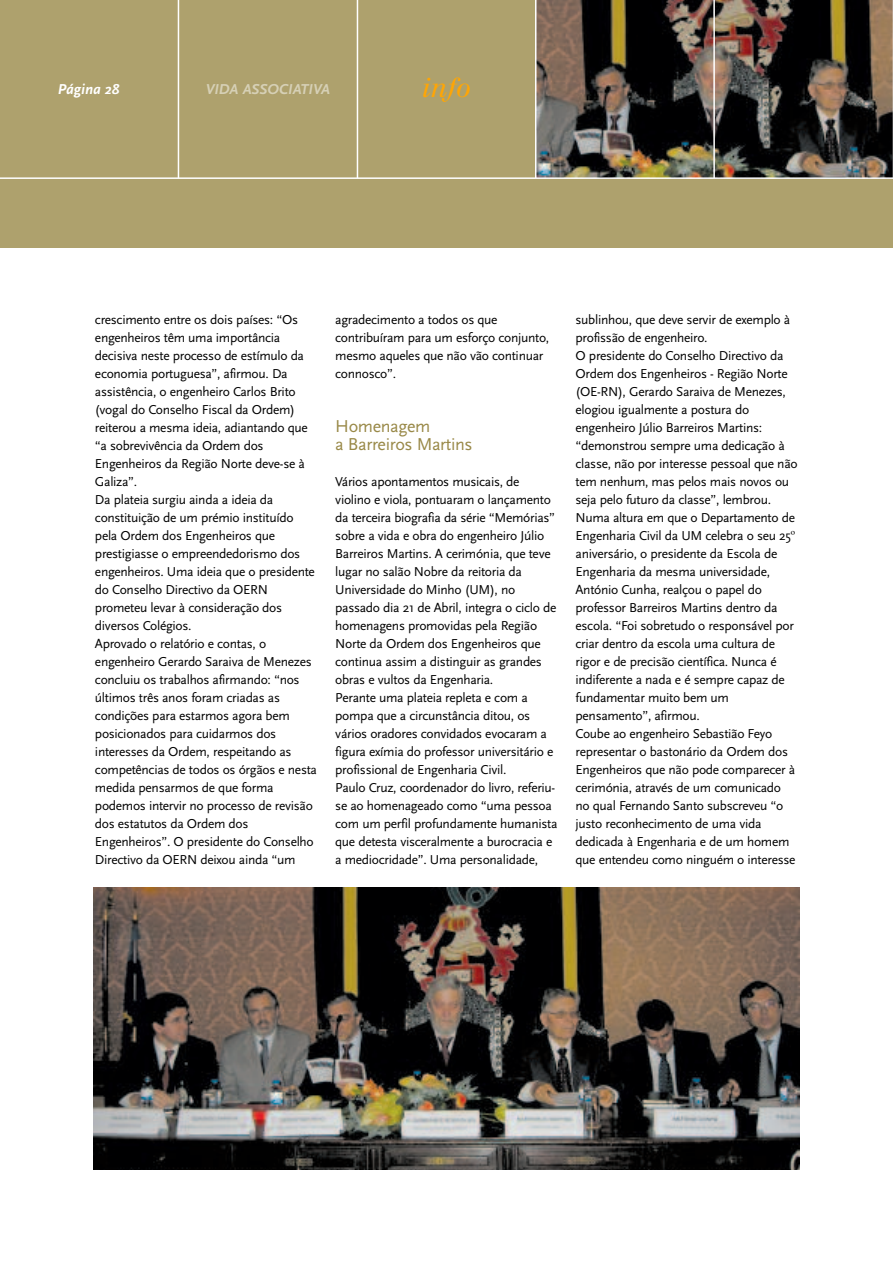
<style>
.page{position:relative;width:893px;height:1263px;background:#fff}
.page>*{position:absolute;margin:0;border:0;box-sizing:border-box;transform-origin:0 0}
.t1{font:italic 27px "Walbaum";color:#ffa605}
.t2{font:18px/18px "Scala Sans";letter-spacing:-.025em;color:#998948}
.t3{font:italic 700 15px "Scala Sans";color:#d6d0b6}
.t4{font:italic 700 15px "Scala Sans";color:#fff}
.t5{font:13.5px/18px "Scala Sans";letter-spacing:-.025em;color:#000}
.s1{font-family:"Times"}
</style>
<div class="page">
<div style="left:0;top:0;width:893px;height:248px;background:#aea16d"></div>
<img style="left:536px;top:0;width:356px;height:177px">
<hr style="left:0;top:177px;width:893px;height:2px;background:#fff">
<hr style="left:713px;top:0;width:2px;height:178px;background:#fff">
<hr style="left:892px;top:0;width:1px;height:178px;background:#fff">
<hr style="left:535px;top:0;width:1px;height:178px;background:#fff">
<hr style="left:357px;top:0;width:1px;height:178px;background:#fff">
<hr style="left:178px;top:0;width:1px;height:178px;background:#fff">
<img style="left:94px;top:887px;width:705px;height:282px">
<p class="t4" style="left:58px;top:80px;width:63px">Página 28</p>
<p class="t3" style="left:206px;top:80px;width:126px">VIDA ASSOCIATIVA</p>
<h1 class="t1" style="left:422px;top:77px;width:51px">info</h1>
<p class="t5" style="left:95px;top:310px;width:224px">crescimento entre os dois países: “Os engenheiros têm uma importância decisiva neste processo de estímulo da economia portuguesa”, afirmou. Da assistência, o engenheiro Carlos Brito (vogal do Conselho Fiscal da Ordem) reiterou a mesma ideia, adiantando que “a sobrevivência da Ordem dos Engenheiros da Região Norte deve-se à Galiza”.<br>Da plateia surgiu ainda a ideia da constituição de um prémio instituído pela Ordem dos Engenheiros que prestigiasse o empreendedorismo dos engenheiros. Uma ideia que o presidente do Conselho Directivo da OERN prometeu levar à consideração dos diversos Colégios.<br>Aprovado o relatório e contas, o engenheiro Gerardo Saraiva de Menezes concluiu os trabalhos afirmando: “nos últimos três anos foram criadas as condições para estarmos agora bem posicionados para cuidarmos dos interesses da Ordem, respeitando as competências de todos os órgãos e nesta medida pensarmos de que forma podemos intervir no processo de revisão dos estatutos da Ordem dos Engenheiros”. O presidente do Conselho Directivo da OERN deixou ainda “um</p>
<p class="t5" style="left:335px;top:310px;width:215px">agradecimento a todos os que contribuíram para um esforço conjunto, mesmo aqueles que não vão continuar connosco”.</p>
<h2 class="t2" style="left:335px;top:417px;width:139px">Homenagem<br>a Barreiros Martins</h2>
<p class="t5" style="left:335px;top:472px;width:224px">Vários apontamentos musicais, de violino e viola, pontuaram o lançamento da terceira biografia da série “Memórias” sobre a vida e obra do engenheiro Júlio Barreiros Martins. A cerimónia, que teve lugar no salão Nobre da reitoria da Universidade do Minho (UM), no passado dia 21 de Abril, integra o ciclo de homenagens promovidas pela Região Norte da Ordem dos Engenheiros que continua assim a distinguir as grandes obras e vultos da Engenharia.<br>Perante uma plateia repleta e com a pompa que a circunstância ditou, os vários oradores convidados evocaram a figura exímia do professor universitário e profissional de Engenharia Civil.<br>Paulo Cruz, coordenador do livro, referiu&shy;se ao homenageado como “uma pessoa com um perfil profundamente humanista que detesta visceralmente a burocracia e a mediocridade”. Uma personalidade,</p>
<p class="t5" style="left:576px;top:310px;width:224px">sublinhou, que deve servir de exemplo à profissão de engenheiro.<br>O presidente do Conselho Directivo da Ordem dos Engenheiros - Região Norte (OE-RN), Gerardo Saraiva de Menezes, elogiou igualmente a postura do engenheiro Júlio Barreiros Martins: “demonstrou sempre uma dedicação à classe, não por interesse pessoal que não tem nenhum, mas pelos mais novos ou seja pelo futuro da classe”, lembrou.<br>Numa altura em que o Departamento de Engenharia Civil da UM celebra o seu 25<span class="s1">º </span>aniversário, o presidente da Escola de Engenharia da mesma universidade, António Cunha, realçou o papel do professor Barreiros Martins dentro da escola. “Foi sobretudo o responsável por criar dentro da escola uma cultura de rigor e de precisão científica. Nunca é indiferente a nada e é sempre capaz de fundamentar muito bem um pensamento”, afirmou.<br>Coube ao engenheiro Sebastião Feyo representar o bastonário da Ordem dos Engenheiros que não pode comparecer à cerimónia, através de um comunicado no qual Fernando Santo subscreveu “o justo reconhecimento de uma vida dedicada à Engenharia e de um homem que entendeu como ninguém o interesse</p>
</div>
